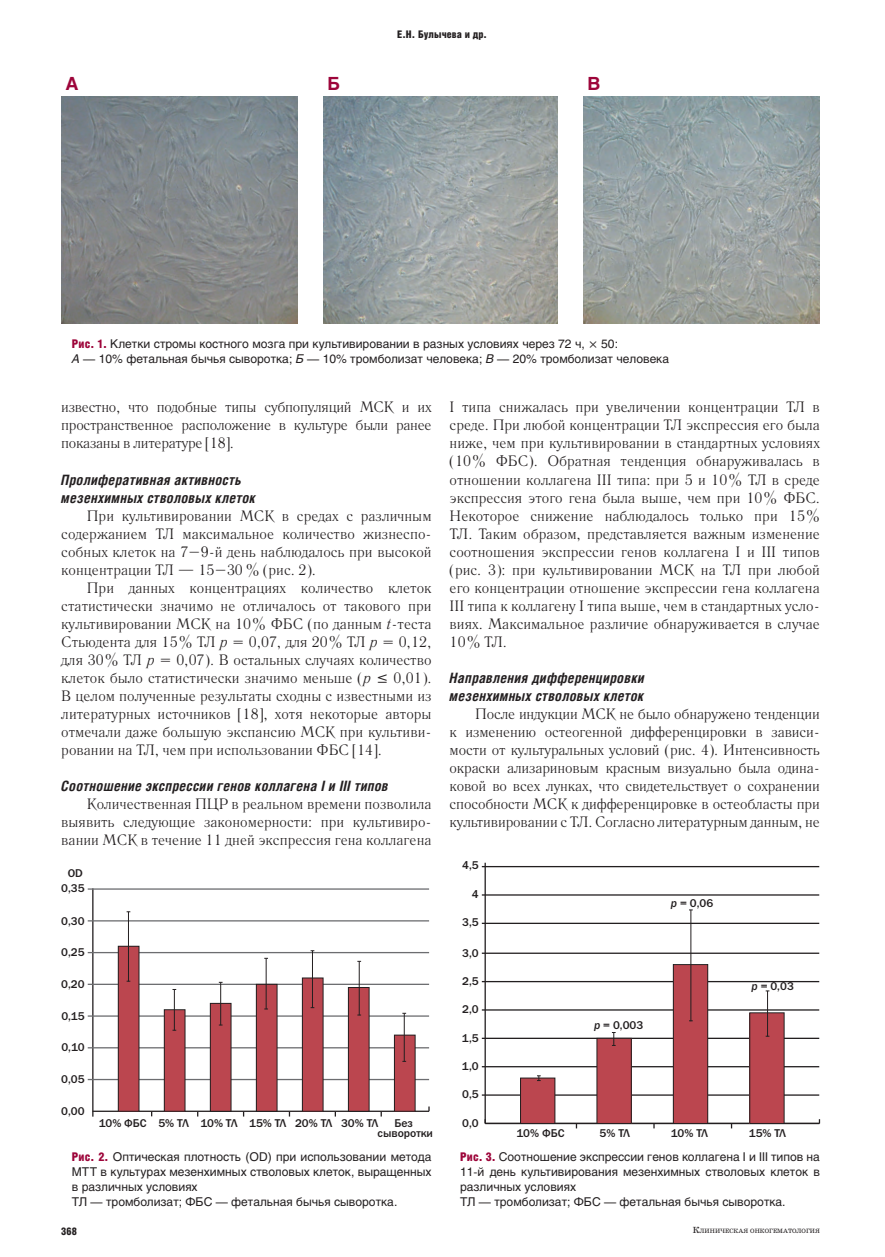
<style>
.page{position:relative;width:885px;height:1257px;background:#fff}
.page>*{position:absolute;margin:0;border:0;box-sizing:border-box;transform-origin:0 0}
.t1{font:700 18px "Helios";color:#9d053a}
.t2{font:15px/18px "Literaturnaya C";color:#231f20;text-align:justify}
.t3{font:italic 700 14.25px/18px "Helios Cond";letter-spacing:.025em;color:#231f20}
.t4{font:12px/15px "Helios";color:#231f20}
.t5{font:500 11.7px/10.4px "Franklin Gothic";color:#231f20;text-align:center}
.t6{font:900 10.5px "Helios Cond";letter-spacing:.005em;color:#231f20}
.t7{font:6.3px "School";color:#231f20}
.s1{font-family:"Helios Cond";font-weight:900;color:#9d053a}
.s2{font-style:italic}
.s3{font-size:9px}
</style>
<div class="page">
<img style="left:61px;top:96px;width:236px;height:227px">
<img style="left:323px;top:96px;width:234px;height:227px">
<img style="left:583px;top:96px;width:237px;height:227px">
<hr style="left:92px;top:1110px;width:337px;height:2px;background:#231f20">
<hr style="left:92px;top:888px;width:1px;height:228px;background:#231f20">
<hr style="left:88px;top:1079px;width:341px;height:1px;background:#6c6d70">
<hr style="left:88px;top:1047px;width:341px;height:1px;background:#6c6d70">
<hr style="left:88px;top:1015px;width:341px;height:1px;background:#6c6d70">
<hr style="left:88px;top:983px;width:341px;height:2px;background:#6c6d70">
<hr style="left:88px;top:952px;width:341px;height:1px;background:#6c6d70">
<hr style="left:88px;top:920px;width:341px;height:1px;background:#6c6d70">
<div style="left:394px;top:1035px;width:21px;height:76px;background:#bb464f"></div>
<div style="left:394px;top:1034px;width:21px;height:77px;border:1px solid #231f20"></div>
<div style="left:348px;top:987px;width:21px;height:124px;background:#bb464f"></div>
<div style="left:348px;top:987px;width:21px;height:124px;border:1px solid #231f20"></div>
<div style="left:302px;top:978px;width:21px;height:133px;background:#bb464f"></div>
<div style="left:302px;top:977px;width:21px;height:134px;border:1px solid #231f20"></div>
<div style="left:256px;top:984px;width:21px;height:127px;background:#bb464f"></div>
<div style="left:256px;top:984px;width:21px;height:127px;border:1px solid #231f20"></div>
<div style="left:210px;top:1003px;width:21px;height:108px;background:#bb464f"></div>
<div style="left:210px;top:1003px;width:21px;height:108px;border:1px solid #231f20"></div>
<div style="left:164px;top:1009px;width:21px;height:102px;background:#bb464f"></div>
<div style="left:164px;top:1009px;width:21px;height:102px;border:1px solid #231f20"></div>
<div style="left:118px;top:946px;width:21px;height:165px;background:#bb464f"></div>
<div style="left:118px;top:946px;width:21px;height:165px;border:1px solid #231f20"></div>
<hr style="left:88px;top:888px;width:341px;height:1px;background:#6c6d70">
<hr style="left:174px;top:989px;width:1px;height:41px;background:#231f20">
<hr style="left:220px;top:982px;width:1px;height:43px;background:#231f20">
<hr style="left:128px;top:912px;width:1px;height:69px;background:#231f20">
<hr style="left:266px;top:958px;width:1px;height:51px;background:#231f20">
<hr style="left:312px;top:950px;width:1px;height:58px;background:#231f20">
<hr style="left:359px;top:961px;width:1px;height:54px;background:#231f20">
<hr style="left:404px;top:1013px;width:1px;height:48px;background:#231f20">
<hr style="left:484px;top:862px;width:2px;height:261px;background:#231f20">
<hr style="left:485px;top:1122px;width:334px;height:2px;background:#231f20">
<hr style="left:482px;top:1094px;width:337px;height:1px;background:#231f20">
<hr style="left:482px;top:1066px;width:337px;height:1px;background:#231f20">
<hr style="left:482px;top:1037px;width:337px;height:2px;background:#231f20">
<hr style="left:482px;top:1009px;width:337px;height:1px;background:#231f20">
<hr style="left:482px;top:981px;width:337px;height:1px;background:#231f20">
<hr style="left:482px;top:952px;width:337px;height:2px;background:#231f20">
<hr style="left:482px;top:922px;width:337px;height:2px;background:#231f20">
<hr style="left:482px;top:894px;width:337px;height:1px;background:#231f20">
<hr style="left:482px;top:866px;width:337px;height:1px;background:#231f20">
<div style="left:749px;top:1013px;width:35px;height:110px;background:#bb464f"></div>
<div style="left:749px;top:1012px;width:35px;height:111px;border:1px solid #231f20"></div>
<div style="left:673px;top:964px;width:34px;height:159px;background:#bb464f"></div>
<div style="left:673px;top:964px;width:35px;height:159px;border:1px solid #231f20"></div>
<div style="left:597px;top:1038px;width:34px;height:85px;background:#bb464f"></div>
<div style="left:520px;top:1078px;width:35px;height:45px;background:#bb464f"></div>
<div style="left:520px;top:1077px;width:35px;height:46px;border:1px solid #231f20"></div>
<hr style="left:767px;top:991px;width:1px;height:45px;background:#231f20">
<hr style="left:690px;top:910px;width:1px;height:111px;background:#231f20">
<svg style="left:612px;top:1032px;width:3px;height:14px"></svg>
<svg style="left:537px;top:1075px;width:3px;height:6px"></svg>
<p class="t6" style="left:397px;top:31px;width:91px">Е.Н. Булычева и др.</p>
<p class="t1" style="left:65px;top:77px;width:15px">А</p>
<p class="t1" style="left:327px;top:77px;width:14px">Б</p>
<p class="t1" style="left:587px;top:77px;width:14px">В</p>
<p class="t4" style="left:72px;top:337px;width:514px"><span class="s1">Рис. 1.</span> Клетки стромы костного мозга при культивировании в разных условиях через 72 ч,</p>
<p class="t4" style="left:72px;top:337px;width:599px;text-indent:529px">50:<br><span class="s2">А</span> — 10% фетальная бычья сыворотка; <span class="s2">Б</span> — 10% тромболизат человека; <span class="s2">В</span> — 20% тромболизат человека</p>
<p class="t2" style="left:61px;top:400px;width:372px">известно, что подобные типы субпопуляций МСК и их пространственное расположение в культуре были ранее показаны в литературе [18].</p>
<p class="t3" style="left:61px;top:472px;width:196px">Пролиферативная активность мезенхимных стволовых клеток</p>
<p class="t2" style="left:61px;top:508px;width:372px;text-indent:26px">При культивировании МСК в средах с различным содержанием ТЛ максимальное количество жизнеспо&shy;собных клеток на 7–9-й день наблюдалось при высокой концентрации ТЛ — 15–30 % (рис. 2).</p>
<p class="t2" style="left:61px;top:580px;width:372px;text-indent:26px">При данных концентрациях количество клеток статистически значимо не отличалось от такового при культивировании МСК на 10% ФБС (по данным <span class="s2">t</span>-теста Стьюдента для 15% ТЛ <span class="s2">p</span> = 0,07, для 20% ТЛ <span class="s2">p</span> = 0,12, для 30% ТЛ <span class="s2">p</span> = 0,07). В остальных случаях количество клеток было статистически значимо меньше (<span class="s2">р</span></p>
<p class="t2" style="left:61px;top:670px;width:372px;text-indent:332px">0,01).<br>В целом полученные результаты сходны с известными из литературных источников [18], хотя некоторые авторы отмечали даже большую экспансию МСК при культиви&shy;ровании на ТЛ, чем при использовании ФБС [14].</p>
<p class="t3" style="left:61px;top:778px;width:329px">Соотношение экспрессии генов коллагена I и III типов</p>
<p class="t2" style="left:61px;top:796px;width:372px;text-indent:26px">Количественная ПЦР в реальном времени позволила выявить следующие закономерности: при культивиро&shy;вании МСК в течение 11 дней экспрессия гена коллагена</p>
<p class="t5" style="left:61px;top:867px;width:25px;line-height:15px">OD<br>0,35</p>
<p class="t5" style="left:61px;top:916px;width:25px">0,30</p>
<p class="t5" style="left:61px;top:948px;width:25px">0,25</p>
<p class="t5" style="left:61px;top:980px;width:25px">0,20</p>
<p class="t5" style="left:61px;top:1011px;width:25px">0,15</p>
<p class="t5" style="left:61px;top:1043px;width:25px">0,10</p>
<p class="t5" style="left:61px;top:1075px;width:25px">0,05</p>
<p class="t5" style="left:61px;top:1106px;width:25px">0,00</p>
<p class="t5" style="left:99px;top:1118px;width:281px">10% ФБС 5% ТЛ 10% ТЛ 15% ТЛ 20% ТЛ 30% ТЛ</p>
<p class="t5" style="left:377px;top:1118px;width:57px">Без сыворотки</p>
<p class="t4" style="left:72px;top:1150px;width:361px"><span class="s1">Рис. 2.</span> Оптическая плотность (OD) при использовании метода МТТ в культурах мезенхимных стволовых клеток, выращенных в различных условиях<br>ТЛ — тромболизат; ФБС — фетальная бычья сыворотка.</p>
<p class="t6" style="left:61px;top:1227px;width:17px">368</p>
<p class="t2" style="left:449px;top:400px;width:372px">I типа снижалась при увеличении концентрации ТЛ в среде. При любой концентрации ТЛ экспрессия его была ниже, чем при культивировании в стандартных условиях (10% ФБС). Обратная тенденция обнаруживалась в отношении коллагена III типа: при 5 и 10% ТЛ в среде экспрессия этого гена была выше, чем при 10% ФБС.<br>Некоторое снижение наблюдалось только при 15% ТЛ. Таким образом, представляется важным изменение соотношения экспрессии генов коллагена I и III типов (рис. 3): при культивировании МСК на ТЛ при любой его концентрации отношение экспрессии гена коллагена III типа к коллагену I типа выше, чем в стандартных усло&shy;виях. Максимальное различие обнаруживается в случае 10% ТЛ.</p>
<p class="t3" style="left:449px;top:670px;width:196px">Направления дифференцировки мезенхимных стволовых клеток</p>
<p class="t2" style="left:449px;top:706px;width:372px;text-indent:26px">После индукции МСК не было обнаружено тенденции к изменению остеогенной дифференцировки в зависи&shy;мости от культуральных условий (рис. 4). Интенсивность окраски ализариновым красным визуально была одина&shy;ковой во всех лунках, что свидетельствует о сохранении способности МСК к дифференцировке в остеобласты при культивировании с ТЛ. Согласно литературным данным, не</p>
<p class="t5" style="left:462px;top:861px;width:18px">4,5</p>
<p class="t5" style="left:472px;top:890px;width:8px">4</p>
<p class="t5" style="left:462px;top:918px;width:18px">3,5</p>
<p class="t5" style="left:462px;top:948px;width:18px">3,0</p>
<p class="t5" style="left:462px;top:976px;width:18px">2,5</p>
<p class="t5" style="left:462px;top:1005px;width:18px">2,0</p>
<p class="t5" style="left:462px;top:1033px;width:18px">1,5</p>
<p class="t5" style="left:462px;top:1062px;width:18px">1,0</p>
<p class="t5" style="left:462px;top:1090px;width:18px">0,5</p>
<p class="t5" style="left:462px;top:1118px;width:18px">0,0</p>
<p class="t5" style="left:671px;top:898px;width:44px"><span class="s2">р</span> = 0,06</p>
<p class="t5" style="left:594px;top:1020px;width:51px"><span class="s2">р</span> = 0,003</p>
<p class="t5" style="left:751px;top:981px;width:44px"><span class="s2">р</span> = 0,03</p>
<p class="t5" style="left:516px;top:1129px;width:49px">10% ФБС</p>
<p class="t5" style="left:599px;top:1129px;width:32px">5% ТЛ</p>
<p class="t5" style="left:671px;top:1129px;width:39px">10% ТЛ</p>
<p class="t5" style="left:749px;top:1129px;width:39px">15% ТЛ</p>
<p class="t4" style="left:460px;top:1150px;width:361px"><span class="s1">Рис. 3.</span> Соотношение экспрессии генов коллагена I и III типов на 11-й день культивирования мезенхимных стволовых клеток в различных условиях<br>ТЛ — тромболизат; ФБС — фетальная бычья сыворотка.</p>
<p class="t7" style="left:692px;top:1227px;width:129px"><span class="s3">К</span>ЛИНИЧЕСКАЯ ОНКОГЕМАТОЛОГИЯ</p>
</div>
